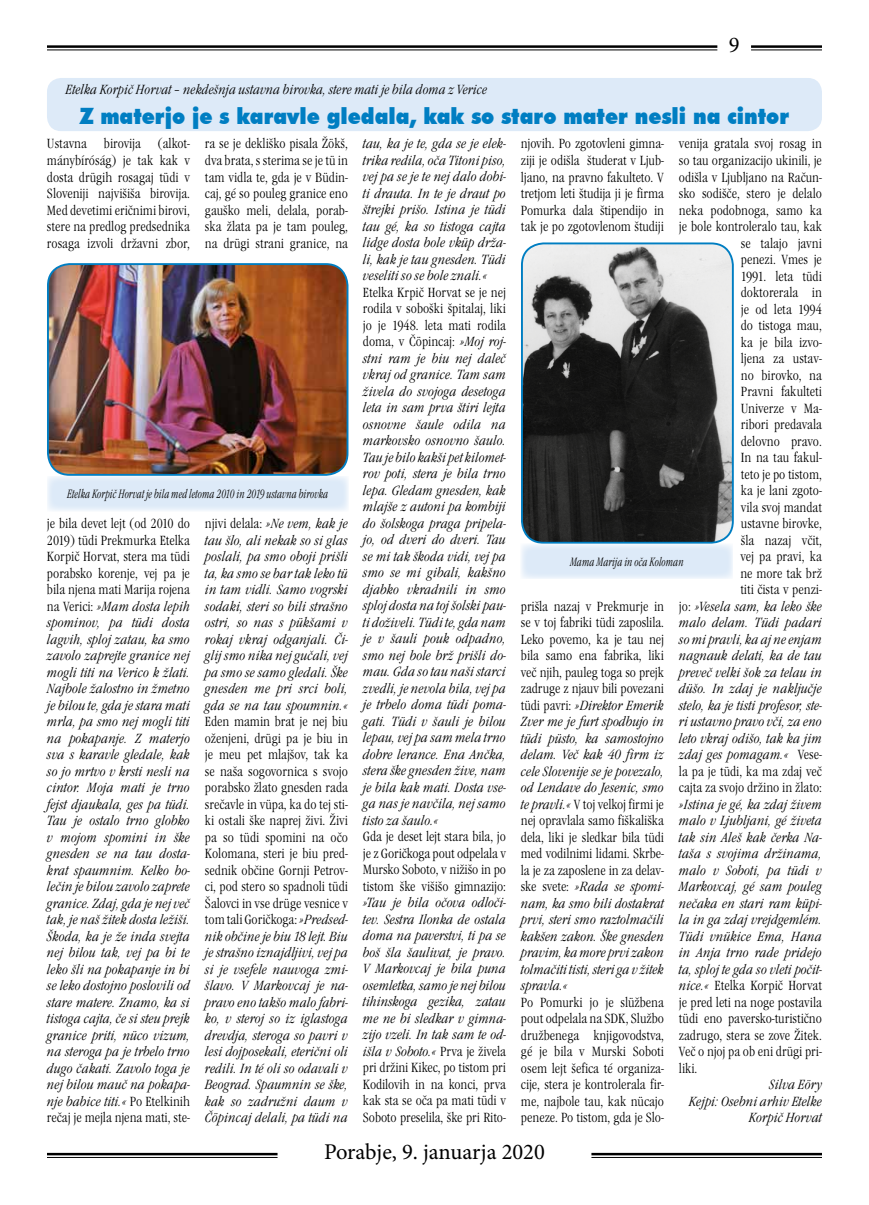
<style>
.page{position:relative;width:869px;height:1205px;background:#fff}
.page>*{position:absolute;margin:0;border:0;box-sizing:border-box;transform-origin:0 0}
.t1{font:900 22.5px "Futura BT";color:#007ec2;scale:.9 1}
.t2{font:22.5px "Minion Pro";color:#000}
.t3{font:13.75px/16.5px "Garamond Itc TEE Ligh Cond Ital";color:#000;text-align:justify}
.t4{font:13.75px/16.5px "Garamond Itc TEE Ligh Cond";color:#000;text-align:justify}
.t5{font:12.5px "Garamond Itc TEE Ligh Cond Ital";color:#000;scale:.8 1}
.s1{font-family:"Garamond Itc TEE Ligh Cond"}
.s2{font-family:"Garamond Itc TEE Ligh Cond Ital"}
</style>
<div class="page">
<hr style="left:750px;top:45px;width:71px;height:3px;background:#000">
<hr style="left:750px;top:50px;width:71px;height:1px;background:#000">
<hr style="left:47px;top:45px;width:670px;height:3px;background:#000">
<hr style="left:47px;top:50px;width:670px;height:1px;background:#000">
<hr style="left:47px;top:1153px;width:230px;height:2px;background:#000">
<hr style="left:47px;top:1157px;width:230px;height:1px;background:#000">
<hr style="left:591px;top:1153px;width:230px;height:2px;background:#000">
<hr style="left:591px;top:1157px;width:230px;height:1px;background:#000">
<div style="left:47px;top:78px;width:774px;height:53px;background:#ddeaf8;border-radius:14px"></div>
<img style="left:48px;top:264px;width:299px;height:211px">
<div style="left:47px;top:263px;width:301px;height:213px;border:2px solid #007ec2;border-radius:22px"></div>
<div style="left:47px;top:476px;width:301px;height:35px;background:#ddeaf8"></div>
<img style="left:523px;top:243px;width:209px;height:300px">
<div style="left:520px;top:242px;width:213px;height:302px;border:2px solid #007ec2;border-radius:22px"></div>
<div style="left:520px;top:544px;width:213px;height:35px;background:#ddeaf8"></div>
<p class="t3" style="left:66px;top:81px;width:423px">Etelka Korpič Horvat – nekdešnja ustavna birovka, stere mati je bila doma z Verice</p>
<h1 class="t2" style="left:728px;top:30px;width:12px">9</h1>
<h1 class="t1" style="left:80px;top:102px;width:789px">Z materjo je s karavle gledala, kak so staro mater nesli na cintor</h1>
<p class="t4" style="left:47px;top:136px;width:144px">Ustavna birovija (alkot&shy;mánybíróság) je tak kak v dosta drügih rosagaj tüdi v Sloveniji najvišiša birovija.<br>Med devetimi eričnimi birovi, stere na predlog predsednika rosaga izvoli državni zbor,</p>
<p class="t4" style="left:205px;top:136px;width:144px">ra se je dekliško pisala Žökš, dva brata, s sterima se je tü in tam vidla te, gda je v Büdin&shy;caj, gé so pouleg granice eno gauško meli, delala, porab&shy;ska žlata pa je tam pouleg, na drügi strani granice, na</p>
<p class="t5" style="left:67px;top:487px;width:327px">Etelka Korpič Horvat je bila med letoma 2010 in 2019 ustavna birovka</p>
<p class="t4" style="left:47px;top:515px;width:144px">je bila devet lejt (od 2010 do 2019) tüdi Prekmurka Etelka Korpič Horvat, stera ma tüdi porabsko korenje, vej pa je bila njena mati Marija rojena</p>
<p class="t3" style="left:47px;top:598px;width:145px"><span class="s1">na Verici:</span> »Mam dosta lepih spominov, pa tüdi dosta lagvih, sploj zatau, ka smo zavolo zaprejte granice nej mogli titi na Verico k žlati.<br>Najbole žalostno in žmetno je bilou te, gda je stara mati mrla, pa smo nej mogli titi na pokapanje. Z materjo sva s karavle gledale, kak so jo mrtvo v krsti nesli na cintor. Moja mati je trno fejst djaukala, ges pa tüdi.<br>Tau je ostalo trno globko v mojom spomini in ške gnesden se na tau dosta&shy;krat spaumnim. Kelko bo&shy;lečin je bilou zavolo zaprete granice. Zdaj, gda je nej več tak, je naš žitek dosta ležiši.<br>Škoda, ka je že inda svejta nej bilou tak, vej pa bi te leko šli na pokapanje in bi se leko dostojno poslovili od stare matere. Znamo, ka si tistoga cajta, če si steu prejk granice priti, nüco vizum, na steroga pa je trbelo trno dugo čakati. Zavolo toga je nej bilou mauč na pokapa&shy;nje babice titi.« <span class="s1">Po Etelkinih</span></p>
<p class="t4" style="left:47px;top:1109px;width:144px">rečaj je mejla njena mati, ste-</p>
<p class="t4" style="left:205px;top:515px;width:144px">njivi delala: <span class="s2">»Ne vem, kak je</span></p>
<p class="t3" style="left:205px;top:532px;width:145px">tau šlo, ali nekak so si glas poslali, pa smo oboji prišli ta, ka smo se bar tak leko tü in tam vidli. Samo vogrski sodaki, steri so bili strašno ostri, so nas s pükšami v rokaj vkraj odganjali. Či&shy;glij smo nika nej gučali, vej pa smo se samo gledali. Ške gnesden me pri srci boli, gda se na tau spoumnin.«</p>
<p class="t4" style="left:205px;top:713px;width:145px">Eden mamin brat je nej biu oženjeni, drügi pa je biu in je meu pet mlajšov, tak ka se naša sogovornica s svojo porabsko žlato gnesden rada srečavle in vüpa, ka do tej sti&shy;ki ostali ške naprej živi. Živi pa so tüdi spomini na očo Kolomana, steri je biu pred&shy;sednik občine Gornji Petrov&shy;ci, pod stero so spadnoli tüdi Šalovci in vse drüge vesnice v tom tali Goričkoga: <span class="s2">»Predsed-</span></p>
<p class="t3" style="left:205px;top:928px;width:145px">nik občine je biu 18 lejt. Biu je strašno iznajdljivi, vej pa si je vsefele nauvoga zmi&shy;šlavo. V Markovcaj je na&shy;pravo eno takšo malo fabri&shy;ko, v steroj so iz iglastoga drevdja, steroga so pavri v lesi dojposekali, eterični oli redili. In té oli so odavali v Beograd. Spaumnin se ške, kak so zadružni daum v Čöpincaj delali, pa tüdi na</p>
<p class="t3" style="left:363px;top:136px;width:145px">tau, ka je te, gda se je elek&shy;trika redila, oča Titoni piso, vej pa se je te nej dalo dobi&shy;ti drauta. In te je draut po štrejki prišo. Istina je tüdi tau gé, ka so tistoga cajta lidge dosta bole vküp drža&shy;li, kak je tau gnesden. Tüdi veseliti so se bole znali.«</p>
<p class="t4" style="left:363px;top:284px;width:145px">Etelka Krpič Horvat se je nej rodila v soboški špitalaj, liki jo je 1948. leta mati rodila doma, v Čöpincaj: <span class="s2">»Moj roj-</span></p>
<p class="t3" style="left:363px;top:350px;width:145px">stni ram je biu nej daleč vkraj od granice. Tam sam živela do svojoga desetoga leta in sam prva štiri lejta osnovne šaule odila na markovsko osnovno šaulo.<br>Tau je bilo kakši pet kilomet&shy;rov poti, stera je bila trno lepa. Gledam gnesden, kak mlajše z autoni pa kombiji do šolskoga praga pripela&shy;jo, od dveri do dveri. Tau se mi tak škoda vidi, vej pa smo se mi gibali, kakšno djabko vkradnili in smo sploj dosta na toj šolski pau&shy;ti doživeli. Tüdi te, gda nam je v šauli pouk odpadno, smo nej bole brž prišli do&shy;mau. Gda so tau naši starci zvedli, je nevola bila, vej pa je trbelo doma tüdi poma&shy;gati. Tüdi v šauli je bilou lepau, vej pa sam mela trno dobre lerance. Ena Ančka, stera ške gnesden žive, nam je bila kak mati. Dosta vse&shy;ga nas je navčila, nej samo tisto za šaulo.«</p>
<p class="t4" style="left:363px;top:828px;width:144px">Gda je deset lejt stara bila, jo je z Goričkoga pout odpelala v Mursko Soboto, v nižišo in po tistom ške višišo gimnazijo:</p>
<p class="t3" style="left:363px;top:895px;width:145px">»Tau je bila očova odloči&shy;tev. Sestra Ilonka de ostala doma na paverstvi, ti pa se boš šla šaulivat, je pravo.<br>V Markovcaj je bila puna osemletka, samo je nej bilou tihinskoga gezika, zatau me ne bi sledkar v gimna&shy;zijo vzeli. In tak sam te od&shy;išla v Soboto.« <span class="s1">Prva je živela</span></p>
<p class="t4" style="left:363px;top:1059px;width:144px">pri držini Kikec, po tistom pri Kodilovih in na konci, prva kak sta se oča pa mati tüdi v Soboto preselila, ške pri Rito-</p>
<p class="t4" style="left:520px;top:136px;width:144px">njovih. Po zgotovleni gimna&shy;ziji je odišla študerat v Ljub&shy;ljano, na pravno fakulteto. V tretjom leti študija ji je firma Pomurka dala štipendijo in tak je po zgotovlenom študiji</p>
<p class="t4" style="left:678px;top:136px;width:144px;text-align:right">venija gratala svoj rosag in so tau organizacijo ukinili, je odišla v Ljubljano na Račun&shy;sko sodišče, stero je delalo neka podobnoga, samo ka je bole kontroleralo tau, kak se talajo javni<br>penezi. Vmes je<br>1991. leta tüdi<br>doktorerala in<br>je od leta 1994<br>do tistoga mau,<br>ka je bila izvo-<br>ljena za ustav-<br>no birovko, na<br>Pravni fakulteti<br>Univerze v Ma-<br>ribori predavala<br>delovno pravo.<br>In na tau fakul-<br>teto je po tistom,<br>ka je lani zgoto-<br>vila svoj mandat<br>ustavne birovke,<br>šla nazaj včit,<br>vej pa pravi, ka<br>ne more tak brž<br>titi čista v penzi-</p>
<p class="t3" style="left:678px;top:598px;width:145px"><span class="s1">jo:</span> »Vesela sam, ka leko ške malo delam. Tüdi padari so mi pravli, ka aj ne enjam nagnauk delati, ka de tau preveč velki šok za telau in düšo. In zdaj je naključje stelo, ka je tisti profesor, ste&shy;ri ustavno pravo vči, za eno leto vkraj odišo, tak ka jim zdaj ges pomagam.« <span class="s1">Vese-</span></p>
<p class="t4" style="left:678px;top:763px;width:144px">la pa je tüdi, ka ma zdaj več cajta za svojo držino in žlato:</p>
<p class="t3" style="left:678px;top:796px;width:146px">»Istina je gé, ka zdaj živem malo v Ljubljani, gé živeta tak sin Aleš kak čerka Na&shy;taša s svojima držinama, malo v Soboti, pa tüdi v Markovcaj, gé sam pouleg nečaka en stari ram küpi&shy;la in ga zdaj vrejdgemlém.<br>Tüdi vnükice Ema, Hana in Anja trno rade pridejo ta, sploj te gda so vleti počit-</p>
<p class="t4" style="left:678px;top:977px;width:144px"><span class="s2">nice.«</span> Etelka Korpič Horvat je pred leti na noge postavila tüdi eno paversko-turistično zadrugo, stera se zove Žitek.<br>Več o njoj pa ob eni drügi pri&shy;liki.</p>
<p class="t3" style="left:688px;top:1077px;width:134px;text-align:right">Silva Eöry<br>Kejpi: Osebni arhiv Etelke<br>Korpič Horvat</p>
<p class="t5" style="left:569px;top:555px;width:144px">Mama Marija in oča Koloman</p>
<p class="t4" style="left:520px;top:598px;width:144px">prišla nazaj v Prekmurje in se v toj fabriki tüdi zaposlila.<br>Leko povemo, ka je tau nej bila samo ena fabrika, liki več njih, pauleg toga so prejk zadruge z njauv bili povezani</p>
<p class="t3" style="left:520px;top:697px;width:144px"><span class="s1">tüdi pavri:</span> »Direktor Emerik Zver me je furt spodbujo in tüdi püsto, ka samostojno delam. Več kak 40 firm iz cele Slovenije se je povezalo, od Lendave do Jesenic, smo</p>
<p class="t4" style="left:520px;top:796px;width:144px"><span class="s2">te pravli.«</span> V toj velkoj firmi je nej opravlala samo fiškališka dela, liki je sledkar bila tüdi med vodilnimi lidami. Skrbe&shy;la je za zaposlene in za delav-</p>
<p class="t3" style="left:520px;top:879px;width:145px"><span class="s1">ske svete:</span> »Rada se spomi&shy;nam, ka smo bili dostakrat prvi, steri smo raztolmačili kakšen zakon. Ške gnesden pravim, ka more prvi zakon tolmačiti tisti, steri ga v žitek spravla.«</p>
<p class="t4" style="left:520px;top:994px;width:144px">Po Pomurki jo je slüžbena pout odpelala na SDK, Službo družbenega knjigovodstva, gé je bila v Murski Soboti osem lejt šefica té organiza&shy;cije, stera je kontrolerala fir&shy;me, najbole tau, kak nücajo peneze. Po tistom, gda je Slo-</p>
<h1 class="t2" style="left:324px;top:1137px;width:222px">Porabje, 9. januarja 2020</h1>
</div>
